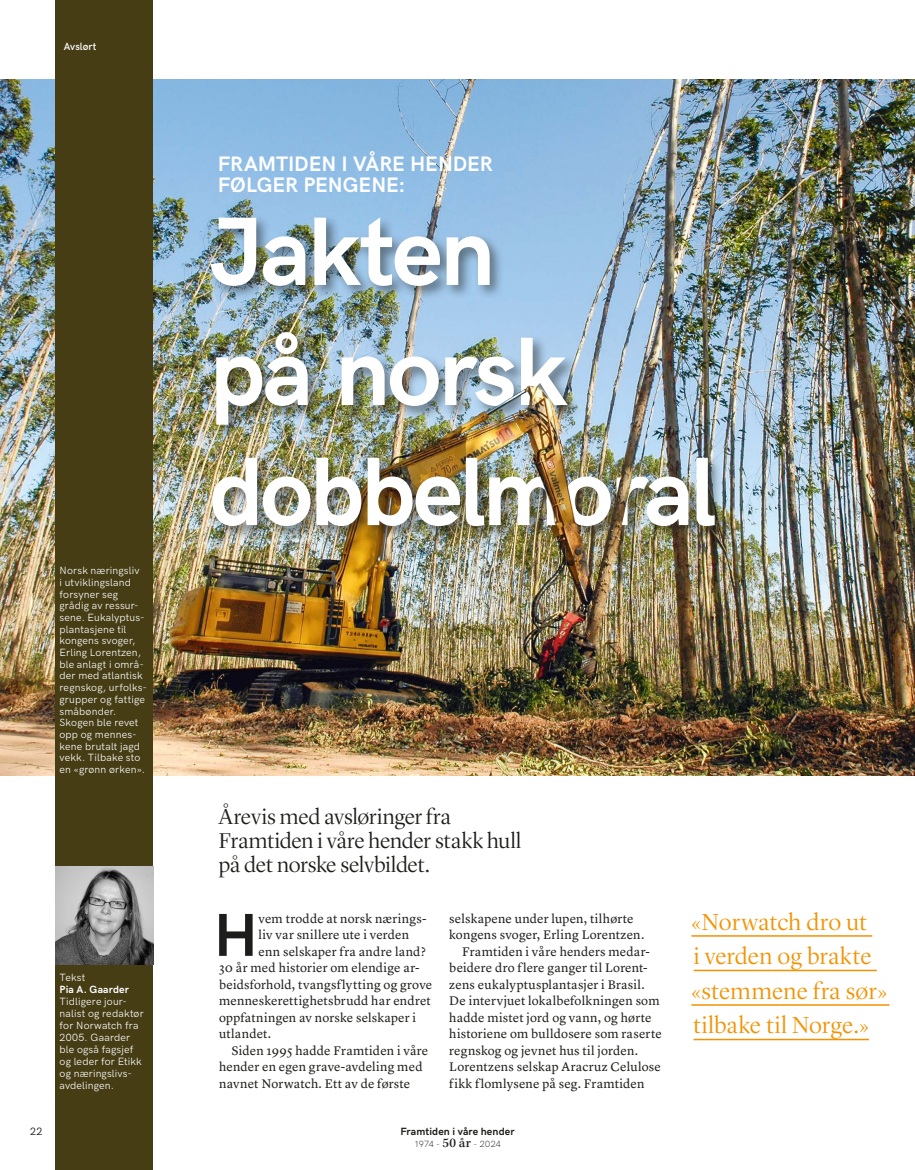
<style>
.page{position:relative;width:915px;height:1170px;background:#fff}
.page>*{position:absolute;margin:0;border:0;box-sizing:border-box;transform-origin:0 0}
.RU_HK{font:700 97.5px/120px "HK Grotesk Pro";letter-spacing:-.035em;color:#fff}
.LYON_BR{font:700 60.75px "HK Grotesk Pro";color:#1d1d1b}
.CITAT{font:300 24px/34.5px "Lyon Display";letter-spacing:.015em;color:#f39200}
.UR_01{font:300 22.2px/24px "Lyon Display";letter-spacing:-.005em;color:#1d1d1b}
.BOKS_RU{font:700 21px/21px "HK Grotesk Pro";letter-spacing:-.005em;color:#fff}
.LYON_BR_IN{font:12.9px/16.5px "Lyon Text";letter-spacing:.01em;color:#1d1d1b}
.LYON_BR-2{font:12.9px "Lyon Text";letter-spacing:.01em;color:#1d1d1b}
.BI_negativ{font:10.5px/11.7px "HK Grotesk Pro";letter-spacing:.015em;color:#fff}
.BYLINE{font:10.5px/12px "HK Grotesk Pro";letter-spacing:.015em;color:#fff}
.t1{font:700 10.5px "HK Grotesk Pro";letter-spacing:.01em;color:#1d1d1b}
.Emneord{font:600 10.5px "HK Grotesk Pro";letter-spacing:.005em;color:#fff}
.t2{font:10.5px "HK Grotesk Pro";color:#1d1d1b}
.t3{font:300 9px "HK Grotesk Pro";letter-spacing:.03em;color:#1d1d1b}
.s1{font-weight:700}
.s2{font-family:"Kepler Std";font-weight:500;font-size:13.5px}
</style>
<div class="page">
<img style="left:0;top:79px;width:914px;height:696px">
<div style="left:208px;top:214px;width:522px;height:327px;background:#1d1d1b;opacity:.5"></div>
<img style="left:481px;top:79px;width:234px;height:508px">
<hr style="left:691px;top:935px;width:180px;height:1px;background:#f39200">
<hr style="left:693px;top:969px;width:183px;height:2px;background:#f39200">
<hr style="left:691px;top:1004px;width:198px;height:1px;background:#f39200">
<hr style="left:693px;top:1038px;width:175px;height:2px;background:#f39200">
<div style="left:55px;top:0;width:98px;height:1169px;background:#463d15"></div>
<img style="left:55px;top:866px;width:98px;height:98px">
<p class="Emneord" style="left:64px;top:38px;width:34px">Avslørt</p>
<p class="BI_negativ" style="left:59px;top:563px;width:89px">Norsk næringsliv<br>i utviklingsland forsyner seg grådig av ressur&shy;sene. Eukalyptus&shy;plantasjene til kongens svoger,<br>Erling Lorentzen, ble anlagt i områ&shy;der med atlantisk regnskog, urfolks&shy;grupper og fattige småbønder.<br>Skogen ble revet opp og mennes&shy;kene brutalt jagd vekk. Tilbake sto en «grønn ørken».</p>
<p class="t2" style="left:30px;top:1123px;width:14px">22</p>
<p class="BYLINE" style="left:60px;top:970px;width:27px">Tekst</p>
<p class="BYLINE" style="left:60px;top:982px;width:86px"><span class="s1">Pia A. Gaarder<br></span>Tidligere jour&shy;nalist og redaktør for Norwatch fra<br>2005. Gaarder ble også fagsjef og leder for Etikk og næringslivs&shy;avdelingen.</p>
<p class="BOKS_RU" style="left:218px;top:151px;width:276px">FRAMTIDEN I VÅRE HENDER<br>FØLGER PENGENE:</p>
<p class="RU_HK" style="left:209px;top:184px;width:508px">Jakten<br>på norsk dobbelmoral</p>
<p class="UR_01" style="left:219px;top:803px;width:303px">Årevis med avsløringer fra<br>Framtiden i våre hender stakk hull på det norske selvbildet.</p>
<p class="LYON_BR_IN" style="left:449px;top:909px;width:196px">selskapene under lupen, tilhørte kongens svoger, Erling Lorentzen.</p>
<p class="LYON_BR_IN" style="left:449px;top:942px;width:214px;text-indent:13px">Framtiden i våre henders medar&shy;beidere dro flere ganger til Lorent&shy;zens eukalyptusplantasjer i Brasil.<br>De intervjuet lokalbefolkningen som hadde mistet jord og vann, og hørte historiene om bulldosere som raserte regnskog og jevnet hus til jorden.<br>Lorentzens selskap Aracruz Celulose fikk flomlysene på seg. Framtiden</p>
<p class="t1" style="left:400px;top:1123px;width:116px">Framtiden i våre hender</p>
<p class="t3" style="left:414px;top:1136px;width:88px">1974 - <span class="s2">50 år</span> - 2024</p>
<p class="LYON_BR" style="left:214px;top:889px;width:46px">H</p>
<p class="LYON_BR-2" style="left:258px;top:908px;width:169px">vem trodde at norsk nærings-</p>
<p class="LYON_BR-2" style="left:258px;top:925px;width:152px">liv var snillere ute i verden</p>
<p class="LYON_BR-2" style="left:258px;top:941px;width:169px">enn selskaper fra andre land?</p>
<p class="LYON_BR-2" style="left:219px;top:958px;width:202px">30 år med historier om elendige ar-</p>
<p class="LYON_BR-2" style="left:219px;top:974px;width:214px">beidsforhold, tvangsflytting og grove</p>
<p class="LYON_BR-2" style="left:219px;top:991px;width:213px">menneskerettighetsbrudd har endret</p>
<p class="LYON_BR-2" style="left:219px;top:1007px;width:198px">oppfatningen av norske selskaper i</p>
<p class="LYON_BR-2" style="left:219px;top:1024px;width:54px">utlandet.</p>
<p class="LYON_BR_IN" style="left:219px;top:1041px;width:211px;text-indent:13px">Siden 1995 hadde Framtiden i våre hender en egen grave-avdeling med navnet Norwatch. Ett av de første</p>
<p class="CITAT" style="left:691px;top:903px;width:197px">«Norwatch dro ut<br>i verden og brakte «stemmene fra sør» tilbake til Norge.»</p>
</div>
